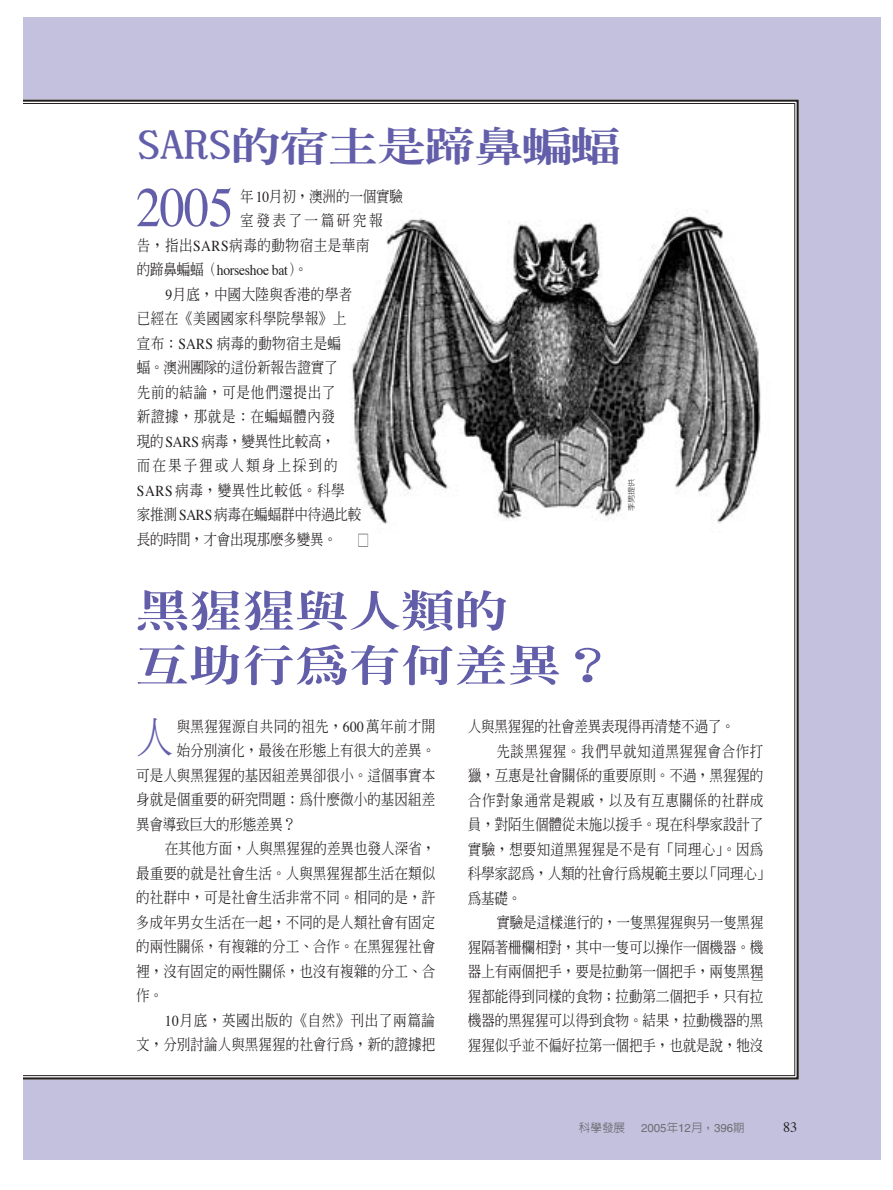
<style>
.page{position:relative;width:893px;height:1190px;background:#fff}
.page>*{position:absolute;margin:0;border:0;box-sizing:border-box;transform-origin:0 0}
.t1{font:56.1px "Times";color:#625ea9;scale:.9 1}
.t2{font:800 42.45px/54.8px "Inn Ming";color:#625ea9;scale:1.25 1}
.t3{font:500 41.7px "Inn Ming";color:#625ea9;scale:.9 1}
.t4{font:800 39.6px "Inn Ming";letter-spacing:-.02em;color:#625ea9;scale:1.25 1}
.t5{font:500 15.3px "Inn Ming";color:#231f20;scale:.76 1}
.t6{font:500 15.15px "Inn Ming";color:#231f20;scale:.9 1}
.t7{font:500 15.15px/24.5px "Inn Ming";letter-spacing:.02em;color:#231f20;scale:.9 1}
.t8{font:500 15.15px "Inn Ming";letter-spacing:-.02em;color:#231f20;scale:.9 1}
.t9{font:500 15.15px "Inn Ming";letter-spacing:.035em;color:#231f20;scale:.9 1}
.t10{font:500 15.15px "Inn Ming";letter-spacing:.045em;color:#231f20;scale:.9 1}
.t11{font:15.15px "Times";letter-spacing:-.02em;color:#231f20;scale:.9 1}
.t12{font:500 15.15px "Inn Ming";letter-spacing:.185em;color:#231f20;scale:.9 1}
.t13{font:14.25px "Times";color:#231f20}
.t14{font:11.55px "Helvetica";color:#6c6d70}
.t15{font:500 11.55px "Lin Gothic";color:#6c6d70}
.t16{font:300 7.35px "Lin Gothic";color:#231f20;scale:1.11 1}
.s1{font-family:"Times";font-weight:400}
.s2{font-family:"Inn Ming";font-weight:500}
.s3{font-family:"Lin Gothic";font-weight:500}
</style>
<div class="page">
<div style="left:24px;top:18px;width:857px;height:1142px;background:#c4c1df"></div>
<div style="left:24px;top:103px;width:771px;height:973px;background:#fff"></div>
<div style="left:327px;top:182px;width:447px;height:352px;background:#fff"></div>
<img style="left:351px;top:211px;width:410px;height:313px">
<h3 class="t4" style="left:136px;top:127px;width:389px">SARS的宿主是衽鼻衽衽</h3>
<h1 class="t1" style="left:136px;top:184px;width:110px">2005</h1>
<p class="t6" style="left:240px;top:188px;width:182px">年<span class="s1">10</span>月初，澳洲的一個實驗</p>
<p class="t12" style="left:240px;top:213px;width:160px">室發臝了一篇研究報</p>
<p class="t9" style="left:137px;top:237px;width:260px">告，指出<span class="s1">SARS</span>病毒的動物宿主是華南</p>
<p class="t11" style="left:137px;top:264px;width:191px"><span class="s2">的蹄鼻蝙蝠（</span>horseshoe bat<span class="s2">碩。</span></p>
<p class="t7" style="left:137px;top:282px;width:251px;text-indent:29px"><span class="s1">9</span>月底，中國大陸與香港的學骰已經在《美國國家科學院學報》上宣布：<span class="s1">SARS</span> 病毒的動物宿主是蝙<br>蝠。澳洲團隊的這份新報告證實了<br>先前的結論，可是他們鷌提出了<br>新證據，那就是：在蝙蝠體內發<br>現的<span class="s1">SARS</span> 病毒，變異性比較高，<br>而在果子狸或人類身上採到的<br><span class="s1">SARS</span> 病毒，變異性比較低。科學家推測<span class="s1">SARS</span>病毒在蝙蝠群中待過比較長的時間，才會出現那麼多變異。</p>
<p class="t5" style="left:357px;top:533px;width:17px">□</p>
<h2 class="t2" style="left:136px;top:583px;width:384px">衽猩猩衽人衽的<br>互助衽為有何差衽衽</h2>
<p class="t16" style="left:627px;top:511px;width:31px;rotate:-90deg">李男提供</p>
<h3 class="t3" style="left:136px;top:716px;width:43px">人</h3>
<p class="t7" style="left:177px;top:713px;width:289px">與鴩猩猩源自共同的祖先，<span class="s1">600</span> 萬年前才開</p>
<p class="t6" style="left:177px;top:742px;width:289px">始分別演化，最後在形態上有很大的差異。</p>
<p class="t6" style="left:136px;top:767px;width:334px">可是人與鴩猩猩的基因組差異卻很小。這個事實本</p>
<p class="t6" style="left:136px;top:791px;width:334px">身就是個重要的研究問題：為什麼微小的基因組差</p>
<p class="t8" style="left:136px;top:816px;width:179px">異會導致巨大的形態差異瞪</p>
<p class="t6" style="left:165px;top:840px;width:302px">在其他方面，人與鴩猩猩的差異也發人深省，</p>
<p class="t6" style="left:136px;top:865px;width:334px">最重要的就是社會生活。人與鴩猩猩都生活在類似</p>
<p class="t6" style="left:136px;top:889px;width:334px">的社群中，可是社會生活非常不同。相同的是，許</p>
<p class="t6" style="left:136px;top:914px;width:334px">多成年男女生活在一起，不同的是人類社會有固定</p>
<p class="t6" style="left:136px;top:938px;width:334px">的兩性關係，有複雜的分工、合作。在鴩猩猩社會</p>
<p class="t6" style="left:136px;top:963px;width:334px">裡，沒有固定的兩性關係，也沒有複雜的分工、合</p>
<p class="t6" style="left:136px;top:987px;width:31px">作。</p>
<p class="t10" style="left:165px;top:1012px;width:302px"><span class="s1">10</span>月底，英國出版的《自然》刊出了兩篇論</p>
<p class="t6" style="left:136px;top:1036px;width:334px">文，分別討論人與鴩猩猩的社會行為，新的證據把</p>
<p class="t8" style="left:468px;top:718px;width:298px">人與鴩猩猩的社會差異臝現得再清楚不過了。</p>
<p class="t9" style="left:496px;top:743px;width:298px">先談鴩猩猩。我們早就知道鴩猩猩會合作打</p>
<p class="t6" style="left:468px;top:767px;width:330px">獵，互惠是社會關係的重要原則。不過，鴩猩猩的</p>
<p class="t9" style="left:468px;top:792px;width:330px">合作對象通常是親戚，以及有互惠關係的社群成</p>
<p class="t6" style="left:468px;top:816px;width:330px">員，對陌生個體從未施以援手。現在科學家設計了</p>
<p class="t6" style="left:468px;top:841px;width:330px">實驗，想要知道鴩猩猩是不是有「同理心」。因為</p>
<p class="t8" style="left:468px;top:865px;width:337px">科學家認為，人類的社會行為規範主要以「同理心」</p>
<p class="t6" style="left:468px;top:890px;width:61px">為基礎。</p>
<p class="t8" style="left:496px;top:914px;width:298px">實驗是這樣進行的，一隻鴩猩猩與另一隻鴩猩</p>
<p class="t6" style="left:468px;top:939px;width:330px">猩隔著柵欄相對，其中一隻可以操作一個機器。機</p>
<p class="t6" style="left:468px;top:963px;width:330px">器上有兩個把手，要是拉動第一個把手，兩隻鴩猩</p>
<p class="t6" style="left:468px;top:988px;width:330px">猩都能得到同樣的食物；拉動第二個把手，只有拉</p>
<p class="t6" style="left:468px;top:1012px;width:330px">機器的鴩猩猩可以得到食物。結果，拉動機器的鴩</p>
<p class="t6" style="left:468px;top:1037px;width:330px">猩猩似乎並不偏好拉第一個把手，也就是膣，牠沒</p>
<p class="t5" style="left:751px;top:967px;width:17px">□</p>
<p class="t15" style="left:579px;top:1121px;width:48px">科學臲展</p>
<p class="t14" style="left:641px;top:1123px;width:105px">2005<span class="s3">年</span>12<span class="s3">月，</span>396<span class="s3">期</span></p>
<p class="t13" style="left:783px;top:1120px;width:16px">83</p>
</div>
